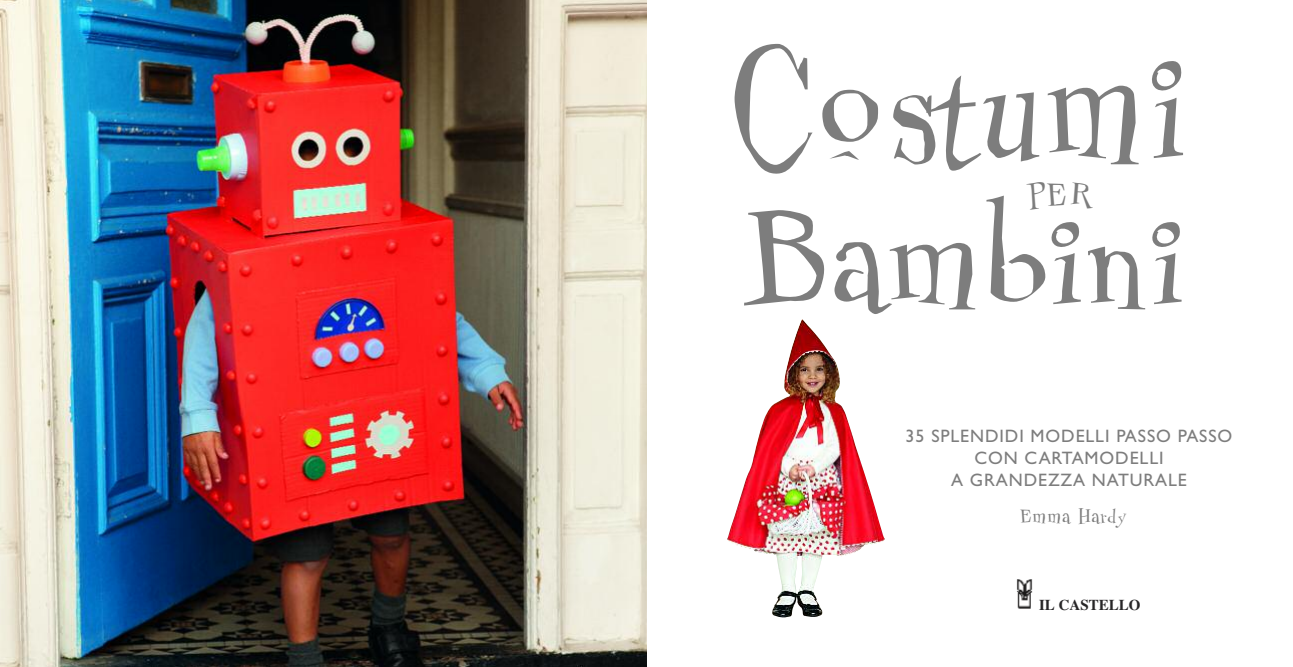
<style>
.page{position:relative;width:1293px;height:667px;background:#fff}
.page>*{position:absolute;margin:0;border:0;box-sizing:border-box;transform-origin:0 0}
.t1{font:176.8px "Couchlover";letter-spacing:.02em;color:#7d7d7d;scale:.9 1}
.t2{font:149.6px "Couchlover";letter-spacing:.02em;color:#7d7d7d}
.t3{font:38.2px "Couchlover";color:#7d7d7d}
.t4{font:22px "Couchlover";letter-spacing:.045em;color:#7d7d7d}
.t5{font:18px/22px "Gill Sans";letter-spacing:.05em;color:#7d7d7d;text-align:center}
.t6{font:700 15px "Times";color:#272627}
</style>
<div class="page">
<img style="left:0;top:0;width:646px;height:666px">
<img style="left:727px;top:319px;width:158px;height:298px">
<img style="left:1016px;top:579px;width:17px;height:30px">
<h1 class="t1" style="left:729px;top:-10px;width:509px">Costumi</h1>
<h3 class="t3" style="left:1027px;top:169px;width:66px">PER</h3>
<h2 class="t2" style="left:748px;top:161px;width:438px">Bambini</h2>
<p class="t5" style="left:905px;top:426px;width:328px">35 SPLENDIDI MODELLI PASSO PASSO<br>CON CARTAMODELLI<br>A GRANDEZZA NATURALE</p>
<p class="t4" style="left:1021px;top:500px;width:107px">Emma Hardy</p>
<p class="t6" style="left:1039px;top:596px;width:103px">IL CASTELLO</p>
</div>
